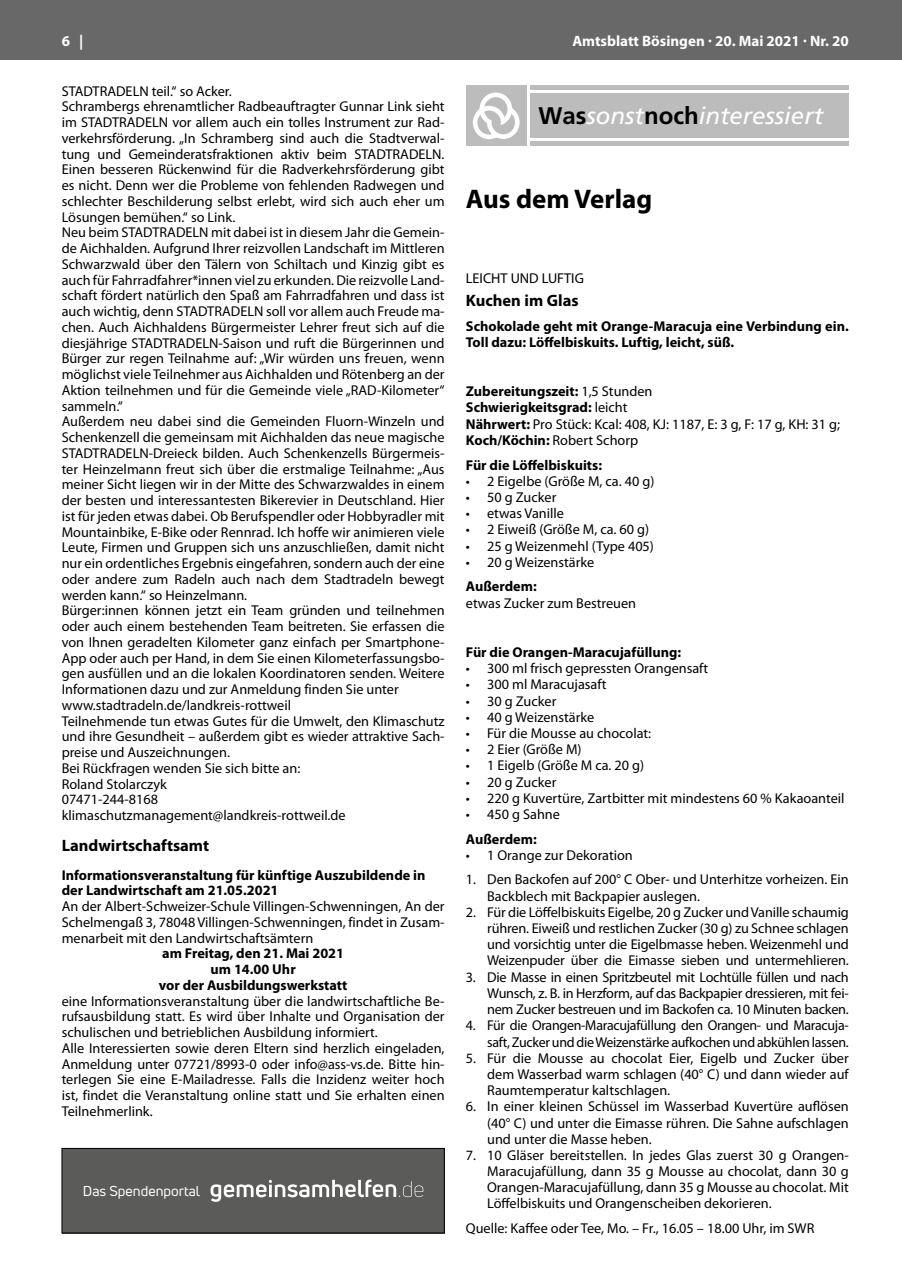
<style>
.page{position:relative;width:902px;height:1280px;background:#fff}
.page>*{position:absolute;margin:0;border:0;box-sizing:border-box;transform-origin:0 0}
.t1{font:700 27px "Myriad Pro";color:#000}
.t2{font:italic 24px "Frutiger";color:#fff}
.t3{font:700 16.5px "Myriad Pro";color:#000}
.t4{font:700 15px "Myriad Pro";color:#fff}
.t5{font:14.25px/15.8px "Myriad Pro";color:#000;text-align:justify}
.t6{font:700 14.25px/15.8px "Myriad Pro";color:#000}
.t7{font:14.25px/16.2px "Myriad Pro";letter-spacing:-.02em;color:#000;text-align:right}
.t8{font:14.1px "Uni Neue";color:#fff}
.s1{font-weight:700;font-style:normal;color:#000}
.s2{font-weight:700}
</style>
<div class="page">
<div style="left:0;top:0;width:901px;height:60px;background:#676867"></div>
<div style="left:530px;top:93px;width:318px;height:45px;background:#bcbcbd"></div>
<div style="left:530px;top:141px;width:318px;height:5px;background:#bcbcbd"></div>
<div style="left:530px;top:85px;width:318px;height:5px;background:#bcbcbd"></div>
<div style="left:466px;top:85px;width:60px;height:61px;background:#bcbcbd"></div>
<svg style="left:473px;top:92px;width:46px;height:47px"></svg>
<div style="left:62px;top:1148px;width:382px;height:85px;background:#5b5b5a"></div>
<svg style="left:210px;top:1179px;width:213px;height:23px"></svg>
<div style="left:62px;top:1148px;width:382px;height:85px;border:1px solid #000"></div>
<p class="t4" style="left:62px;top:31px;width:23px">6 |</p>
<p class="t4" style="left:572px;top:31px;width:278px">Amtsblatt Bösingen · 20. Mai 2021 · Nr. 20</p>
<p class="t5" style="left:62px;top:83px;width:384px;text-align:left">STADTRADELN teil.“ so Acker.<br>Schrambergs ehrenamtlicher Radbeauftragter Gunnar Link sieht im STADTRADELN vor allem auch ein tolles Instrument zur Rad&shy;verkehrsförderung. „In Schramberg sind auch die Stadtverwal&shy;tung und Gemeinderatsfraktionen aktiv beim STADTRADELN.<br>Einen besseren Rückenwind für die Radverkehrsförderung gibt es nicht. Denn wer die Probleme von fehlenden Radwegen und schlechter Beschilderung selbst erlebt, wird sich auch eher um Lösungen bemühen.“ so Link.<br>Neu beim STADTRADELN mit dabei ist in diesem Jahr die Gemein&shy;de Aichhalden. Aufgrund Ihrer reizvollen Landschaft im Mittleren Schwarzwald über den Tälern von Schiltach und Kinzig gibt es auch für Fahrradfahrer*innen viel zu erkunden. Die reizvolle Land&shy;schaft fördert natürlich den Spaß am Fahrradfahren und dass ist auch wichtig, denn STADTRADELN soll vor allem auch Freude ma&shy;chen. Auch Aichhaldens Bürgermeister Lehrer freut sich auf die diesjährige STADTRADELN-Saison und ruft die Bürgerinnen und Bürger zur regen Teilnahme auf: „Wir würden uns freuen, wenn möglichst viele Teilnehmer aus Aichhalden und Rötenberg an der Aktion teilnehmen und für die Gemeinde viele „RAD-Kilometer“ sammeln.“<br>Außerdem neu dabei sind die Gemeinden Fluorn-Winzeln und Schenkenzell die gemeinsam mit Aichhalden das neue magische STADTRADELN-Dreieck bilden. Auch Schenkenzells Bürgermeis&shy;ter Heinzelmann freut sich über die erstmalige Teilnahme: „Aus meiner Sicht liegen wir in der Mitte des Schwarzwaldes in einem der besten und interessantesten Bikerevier in Deutschland. Hier ist für jeden etwas dabei. Ob Berufspendler oder Hobbyradler mit Mountainbike, E-Bike oder Rennrad. Ich hoffe wir animieren viele Leute, Firmen und Gruppen sich uns anzuschließen, damit nicht nur ein ordentliches Ergebnis eingefahren, sondern auch der eine oder andere zum Radeln auch nach dem Stadtradeln bewegt werden kann.“ so Heinzelmann.<br>Bürger:innen können jetzt ein Team gründen und teilnehmen oder auch einem bestehenden Team beitreten. Sie erfassen die von Ihnen geradelten Kilometer ganz einfach per Smartphone-App oder auch per Hand, in dem Sie einen Kilometerfassungsbo&shy;gen ausfüllen und an die lokalen Koordinatoren senden. Weitere Informationen dazu und zur Anmeldung finden Sie unter www.stadtradeln.de/landkreis-rottweil<br>Teilnehmende tun etwas Gutes für die Umwelt, den Klimaschutz und ihre Gesundheit – außerdem gibt es wieder attraktive Sach&shy;preise und Auszeichnungen.<br>Bei Rückfragen wenden Sie sich bitte an:<br>Roland Stolarczyk<br>07471-244-8168 klimaschutzmanagement@landkreis-rottweil.de</p>
<p class="t3" style="left:62px;top:835px;width:149px">Landwirtschaftsamt</p>
<p class="t6" style="left:62px;top:866px;width:365px">Informationsveranstaltung für künftige Auszubildende in der Landwirtschaft am 21.05.2021</p>
<p class="t5" style="left:62px;top:898px;width:384px">An der Albert-Schweizer-Schule Villingen-Schwenningen, An der Schelmengaß 3, 78048 Villingen-Schwenningen, findet in Zusam&shy;menarbeit mit den Landwirtschaftsämtern</p>
<p class="t6" style="left:159px;top:945px;width:190px;text-align:center">am Freitag, den 21. Mai 2021 um 14.00 Uhr<br>vor der Ausbildungswerkstatt</p>
<p class="t5" style="left:62px;top:993px;width:384px;text-align:left">eine Informationsveranstaltung über die landwirtschaftliche Be&shy;rufsausbildung statt. Es wird über Inhalte und Organisation der schulischen und betrieblichen Ausbildung informiert.<br>Alle Interessierten sowie deren Eltern sind herzlich eingeladen, Anmeldung unter 07721/8993-0 oder info@ass-vs.de. Bitte hin&shy;terlegen Sie eine E-Mailadresse. Falls die Inzidenz weiter hoch ist, findet die Veranstaltung online statt und Sie erhalten einen Teilnehmerlink.</p>
<h2 class="t2" style="left:538px;top:102px;width:286px"><span class="s1">Was</span>sonst<span class="s1">noch</span>interessiert</h2>
<h1 class="t1" style="left:466px;top:182px;width:188px">Aus dem Verlag</h1>
<p class="t5" style="left:466px;top:270px;width:119px">LEICHT UND LUFTIG</p>
<p class="t3" style="left:466px;top:290px;width:114px">Kuchen im Glas</p>
<p class="t6" style="left:466px;top:317px;width:384px;line-height:16.2px">Schokolade geht mit Orange-Maracuja eine Verbindung ein.<br>Toll dazu: Löffelbiskuits. Luftig, leicht, süß.</p>
<p class="t5" style="left:466px;top:383px;width:376px;line-height:16.2px;text-align:left"><span class="s2">Zubereitungszeit:</span> 1,5 Stunden<br><span class="s2">Schwierigkeitsgrad:</span> leicht<br><span class="s2">Nährwert:</span> Pro Stück: Kcal: 408, KJ: 1187, E: 3 g, F: 17 g, KH: 31 g; <span class="s2">Koch/Köchin:</span> Robert Schorp</p>
<p class="t6" style="left:466px;top:456px;width:138px">Für die Löffelbiskuits:</p>
<p class="t5" style="left:466px;top:473px;width:190px">• 2 Eigelbe (Größe M, ca. 40 g)</p>
<p class="t5" style="left:466px;top:489px;width:92px">• 50 g Zucker</p>
<p class="t5" style="left:466px;top:505px;width:100px">• etwas Vanille</p>
<p class="t5" style="left:466px;top:521px;width:185px">• 2 Eiweiß (Größe M, ca. 60 g)</p>
<p class="t5" style="left:466px;top:538px;width:190px">• 25 g Weizenmehl (Type 405)</p>
<p class="t5" style="left:466px;top:554px;width:130px">• 20 g Weizenstärke</p>
<p class="t6" style="left:466px;top:578px;width:72px">Außerdem:</p>
<p class="t5" style="left:466px;top:595px;width:172px">etwas Zucker zum Bestreuen</p>
<p class="t6" style="left:466px;top:644px;width:217px">Für die Orangen-Maracujafüllung:</p>
<p class="t5" style="left:466px;top:660px;width:244px">• 300 ml frisch gepressten Orangensaft</p>
<p class="t5" style="left:466px;top:676px;width:142px">• 300 ml Maracujasaft</p>
<p class="t5" style="left:466px;top:693px;width:92px">• 30 g Zucker</p>
<p class="t5" style="left:466px;top:709px;width:130px">• 40 g Weizenstärke</p>
<p class="t5" style="left:466px;top:725px;width:187px">• Für die Mousse au chocolat:</p>
<p class="t5" style="left:466px;top:741px;width:117px">• 2 Eier (Größe M)</p>
<p class="t5" style="left:466px;top:757px;width:180px">• 1 Eigelb (Größe M ca. 20 g)</p>
<p class="t5" style="left:466px;top:774px;width:92px">• 20 g Zucker</p>
<p class="t5" style="left:466px;top:790px;width:380px">• 220 g Kuvertüre, Zartbitter mit mindestens 60 % Kakaoanteil</p>
<p class="t5" style="left:466px;top:806px;width:96px">• 450 g Sahne</p>
<p class="t6" style="left:466px;top:830px;width:72px">Außerdem:</p>
<p class="t5" style="left:466px;top:847px;width:168px">• 1 Orange zur Dekoration</p>
<p class="t5" style="left:487px;top:871px;width:363px;line-height:16.2px;text-indent:-21px">1. Den Backofen auf 200° C Ober- und Unterhitze vorheizen. Ein<br>Backblech mit Backpapier auslegen.</p>
<p class="t5" style="left:487px;top:904px;width:363px;line-height:16.2px;text-indent:-21px">2. Für die Löffelbiskuits Eigelbe, 20 g Zucker und Vanille schaumig rühren. Eiweiß und restlichen Zucker (30 g) zu Schnee schlagen und vorsichtig unter die Eigelbmasse heben. Weizenmehl und Weizenpuder über die Eimasse sieben und untermehlieren.</p>
<p class="t5" style="left:487px;top:968px;width:363px;line-height:16.2px;text-indent:-21px">3. Die Masse in einen Spritzbeutel mit Lochtülle füllen und nach Wunsch, z. B. in Herzform, auf das Backpapier dressieren, mit fei&shy;nem Zucker bestreuen und im Backofen ca. 10 Minuten backen.</p>
<p class="t7" style="left:466px;top:1017px;width:384px">4. Für die Orangen-Maracujafüllung den Orangen- und Maracuja&shy;saft, Zucker und die Weizenstärke aufkochen und abkühlen lassen.</p>
<p class="t5" style="left:487px;top:1050px;width:363px;line-height:16.2px;text-indent:-21px">5. Für die Mousse au chocolat Eier, Eigelb und Zucker über dem Wasserbad warm schlagen (40° C) und dann wieder auf Raumtemperatur kaltschlagen.</p>
<p class="t5" style="left:487px;top:1098px;width:363px;line-height:16.2px;text-indent:-21px">6. In einer kleinen Schüssel im Wasserbad Kuvertüre auflösen (40° C) und unter die Eimasse rühren. Die Sahne aufschlagen und unter die Masse heben.</p>
<p class="t5" style="left:487px;top:1147px;width:363px;line-height:16.2px;text-indent:-21px">7. 10 Gläser bereitstellen. In jedes Glas zuerst 30 g Orangen-Maracujafüllung, dann 35 g Mousse au chocolat, dann 30 g Orangen-Maracujafüllung, dann 35 g Mousse au chocolat. Mit Löffelbiskuits und Orangenscheiben dekorieren.</p>
<p class="t5" style="left:466px;top:1220px;width:350px">Quelle: Kaffee oder Tee, Mo. – Fr., 16.05 – 18.00 Uhr, im SWR</p>
<p class="t8" style="left:83px;top:1182px;width:118px">Das Spendenportal</p>
</div>
